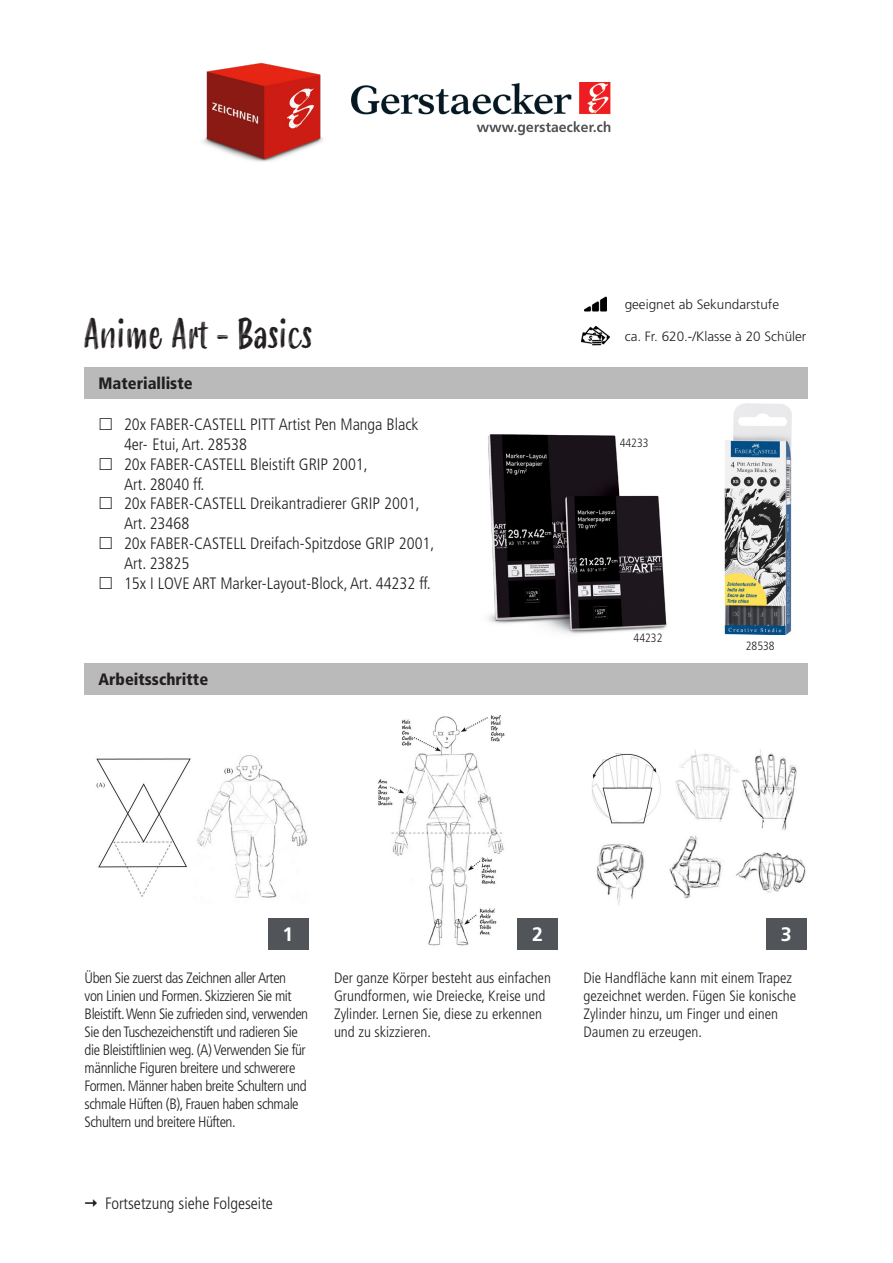
<style>
.page{position:relative;width:893px;height:1263px;background:#fff}
.page>*{position:absolute;margin:0;border:0;box-sizing:border-box;transform-origin:0 0}
.t1{font:39.6px "Smoothy";color:#231f20;scale:.92 1}
.Einschub_Seitenzahle{font:700 19.5px "Frutiger LT Std";color:#fff}
.t2{font:300 condensed 16.5px/19.8px "Frutiger LT Std";color:#231f20}
.t3{font:900 condensed 16.5px "Frutiger LT Std";color:#231f20}
.Pull_Quote_-_fettkur{font:300 condensed 15px/18px "Frutiger LT Std";letter-spacing:-.03em;color:#231f20}
.Pull_Quote_-_fettkur-2{font:300 condensed 15px/18px "Frutiger LT Std";color:#231f20}
.t4{font:300 13.5px "Frutiger LT Std";color:#231f20}
.t5{font:300 condensed 12px "Frutiger LT Std";color:#231f20}
</style>
<div class="page">
<img style="left:488px;top:434px;width:179px;height:200px">
<img style="left:96px;top:755px;width:212px;height:143px">
<img style="left:378px;top:715px;width:127px;height:231px">
<img style="left:592px;top:749px;width:214px;height:156px">
<img style="left:351px;top:82px;width:260px;height:54px">
<img style="left:203px;top:62px;width:120px;height:100px">
<img style="left:582px;top:325px;width:27px;height:21px">
<div style="left:84px;top:367px;width:723px;height:32px;background:#bababb"></div>
<div style="left:84px;top:663px;width:723px;height:32px;background:#bababb"></div>
<div style="left:268px;top:918px;width:40px;height:32px;background:#515458"></div>
<div style="left:517px;top:918px;width:41px;height:32px;background:#515458"></div>
<div style="left:766px;top:918px;width:41px;height:32px;background:#515458"></div>
<img style="left:584px;top:296px;width:23px;height:16px">
<img style="left:724px;top:403px;width:68px;height:231px">
<p class="t1" style="left:84px;top:305px;width:250px">Anime Art - Basics</p>
<p class="t3" style="left:98px;top:373px;width:96px">Materialliste</p>
<p class="t2" style="left:124px;top:415px;width:296px">20x FABER-CASTELL PITT Artist Pen Manga Black<br>4er- Etui, Art. 28538</p>
<p class="t2" style="left:124px;top:454px;width:245px">20x FABER-CASTELL Bleistift GRIP 2001,<br>Art. 28040 ff.</p>
<p class="t2" style="left:124px;top:494px;width:297px">20x FABER-CASTELL Dreikantradierer GRIP 2001,<br>Art. 23468</p>
<p class="t2" style="left:124px;top:534px;width:312px">20x FABER-CASTELL Dreifach-Spitzdose GRIP 2001,<br>Art. 23825</p>
<p class="t2" style="left:124px;top:573px;width:308px">15x I LOVE ART Marker-Layout-Block, Art. 44232 ff.</p>
<p class="t3" style="left:98px;top:669px;width:111px">Arbeitsschritte</p>
<p class="t4" style="left:625px;top:297px;width:156px">geeignet ab Sekundarstufe</p>
<p class="t4" style="left:625px;top:329px;width:183px">ca. Fr. 620.-/Klasse à 20 Schüler</p>
<p class="t5" style="left:620px;top:436px;width:30px">44233</p>
<p class="t5" style="left:634px;top:631px;width:30px">44232</p>
<p class="t5" style="left:746px;top:639px;width:30px">28538</p>
<p class="Einschub_Seitenzahle" style="left:283px;top:923px;width:12px">1</p>
<p class="Einschub_Seitenzahle" style="left:532px;top:923px;width:12px">2</p>
<p class="Einschub_Seitenzahle" style="left:781px;top:923px;width:12px">3</p>
<p class="Pull_Quote_-_fettkur" style="left:85px;top:969px;width:225px">Üben Sie zuerst das Zeichnen aller Arten von Linien und Formen. Skizzieren Sie mit Bleistift. Wenn Sie zufrieden sind, verwenden Sie den Tuschezeichenstift und radieren Sie die Bleistiftlinien weg. (A) Verwenden Sie für männliche Figuren breitere und schwerere Formen. Männer haben breite Schultern und schmale Hüften (B), Frauen haben schmale Schultern und breitere Hüften.</p>
<p class="Pull_Quote_-_fettkur-2" style="left:334px;top:969px;width:218px">Der ganze Körper besteht aus einfachen Grundformen, wie Dreiecke, Kreise und Zylinder. Lernen Sie, diese zu erkennen und zu skizzieren.</p>
<p class="Pull_Quote_-_fettkur-2" style="left:583px;top:969px;width:214px">Die Handfläche kann mit einem Trapez gezeichnet werden. Fügen Sie konische<br>Zylinder hinzu, um Finger und einen<br>Daumen zu erzeugen.</p>
<p class="t2" style="left:105px;top:1193px;width:169px">Fortsetzung siehe Folgeseite</p>
</div>
